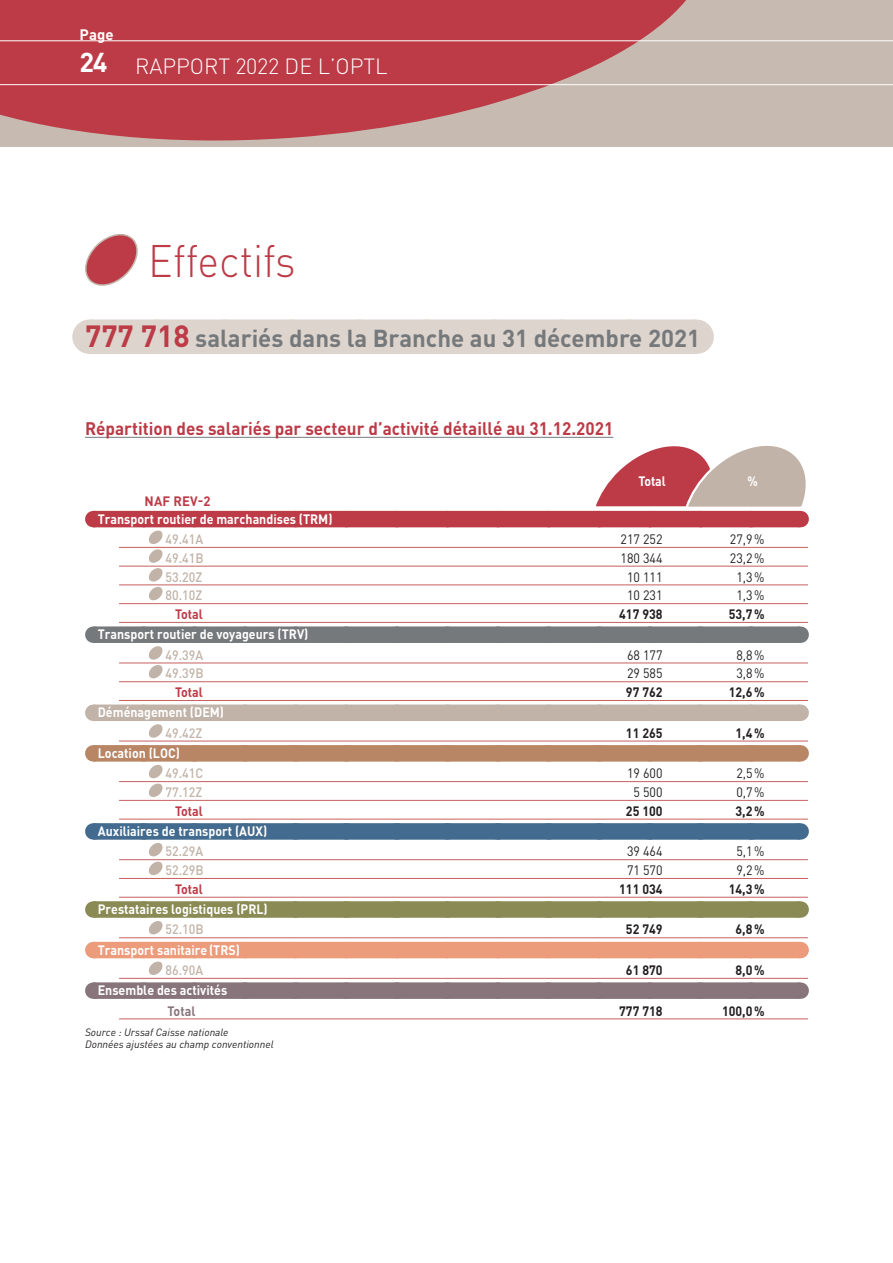
<style>
.page{position:relative;width:893px;height:1263px;background:#fff}
.page>*{position:absolute;margin:0;border:0;box-sizing:border-box;transform-origin:0 0}
.titre_1{font:300 45px "DINOT";color:#bc3b47;scale:.92 1}
.accroche_2019{font:700 24.3px "DINOT";color:#76797b}
.t1{font:300 21.75px "DINOT";color:#fff}
.Titre-TAB-p2{font:700 18px "DINOT";color:#bc3b47;scale:.95 1}
.t2{font:700 15px "DINOT";color:#fff}
.Ligne1-gd-tab{font:700 13.5px "DINOT";color:#fff;scale:.92 1}
.Ligne-2-gd-tab{font:13.5px "DINOT";color:#231f20;scale:.92 1}
.Ligne-2-gd-tab-2{font:500 13.5px "DINOT";color:#c1b3a8;scale:.92 1}
.ligne-total-gd-tab{font:700 13.5px "DINOT";color:#231f20;scale:.92 1}
.Ligne-2-gd-tab-3{font:700 13.5px "DINOT";color:#231f20;scale:.92 1}
.ligne-total-gd-tab-2{font:700 13.5px "DINOT";letter-spacing:-.005em;color:#bc3b47;scale:.92 1}
.ligne-0-gd-tab{font:700 13.5px "DINOT";letter-spacing:.01em;color:#bc3b47}
.ligne-barette-gd-tab{font:700 13.5px "DINOT";letter-spacing:-.005em;color:#fff;scale:.91 1}
.ligne-total-gd-tab-3{font:700 13.5px "DINOT";letter-spacing:-.005em;color:#88757c;scale:.92 1}
.source{font:italic 10.5px "DINOT";color:#231f20}
.s1{font-weight:700;font-size:27px}
.s2{font-size:30.3px;color:#bc3b47}
</style>
<div class="page">
<div style="left:0;top:0;width:893px;height:147px;background:#c7bbb1"></div>
<svg style="left:0;top:0;width:700px;height:141px;fill:#bc3b47"></svg>
<svg style="left:0;top:40px;width:893px;height:45px"></svg>
<svg style="left:85px;top:234px;width:53px;height:52px"></svg>
<hr style="left:85px;top:437px;width:528px;height:1px;background:#76797b">
<div style="left:93px;top:511px;width:707px;height:16px;background:#bc3b47"></div>
<hr style="left:119px;top:547px;width:689px;height:1px;background:#c7605f">
<hr style="left:119px;top:566px;width:689px;height:1px;background:#c7605f">
<hr style="left:119px;top:584px;width:689px;height:1px;background:#c7605f">
<hr style="left:119px;top:603px;width:689px;height:1px;background:#c7605f">
<hr style="left:119px;top:622px;width:689px;height:1px;background:#c7605f">
<div style="left:93px;top:626px;width:707px;height:17px;background:#76797b"></div>
<svg style="left:800px;top:626px;width:1px;height:17px"></svg>
<hr style="left:119px;top:662px;width:689px;height:1px;background:#c7605f">
<hr style="left:119px;top:681px;width:689px;height:1px;background:#c7605f">
<hr style="left:119px;top:700px;width:689px;height:1px;background:#c7605f">
<div style="left:93px;top:704px;width:707px;height:17px;background:#c1b3a8"></div>
<svg style="left:800px;top:704px;width:1px;height:17px"></svg>
<hr style="left:119px;top:741px;width:689px;height:1px;background:#c7605f">
<div style="left:93px;top:745px;width:707px;height:17px;background:#b88565"></div>
<svg style="left:800px;top:745px;width:1px;height:17px"></svg>
<hr style="left:119px;top:781px;width:689px;height:1px;background:#c7605f">
<hr style="left:119px;top:800px;width:689px;height:1px;background:#c7605f">
<hr style="left:119px;top:819px;width:689px;height:1px;background:#c7605f">
<div style="left:93px;top:823px;width:707px;height:17px;background:#436b8f"></div>
<svg style="left:800px;top:823px;width:1px;height:17px"></svg>
<hr style="left:119px;top:859px;width:689px;height:1px;background:#c7605f">
<hr style="left:119px;top:878px;width:689px;height:1px;background:#c7605f">
<hr style="left:119px;top:897px;width:689px;height:1px;background:#c7605f">
<div style="left:93px;top:901px;width:707px;height:17px;background:#8a8a54"></div>
<svg style="left:800px;top:901px;width:1px;height:17px"></svg>
<hr style="left:119px;top:937px;width:689px;height:1px;background:#c7605f">
<div style="left:93px;top:942px;width:707px;height:16px;background:#ec9b7b"></div>
<svg style="left:800px;top:942px;width:1px;height:16px"></svg>
<hr style="left:119px;top:978px;width:689px;height:1px;background:#c7605f">
<div style="left:93px;top:982px;width:707px;height:17px;background:#88757c"></div>
<svg style="left:144px;top:982px;width:630px;height:17px"></svg>
<svg style="left:800px;top:982px;width:1px;height:17px"></svg>
<hr style="left:119px;top:1018px;width:689px;height:1px;background:#c7605f">
<svg style="left:144px;top:446px;width:665px;height:155px"></svg>
<svg style="left:144px;top:626px;width:630px;height:53px"></svg>
<svg style="left:144px;top:704px;width:630px;height:34px"></svg>
<svg style="left:144px;top:745px;width:630px;height:52px"></svg>
<svg style="left:144px;top:823px;width:630px;height:53px"></svg>
<svg style="left:144px;top:901px;width:630px;height:34px"></svg>
<svg style="left:144px;top:958px;width:630px;height:17px"></svg>
<div style="left:90px;top:319px;width:606px;height:35px;background:#ddd4cd"></div>
<svg style="left:157px;top:319px;width:505px;height:1px"></svg>
<hr style="left:696px;top:319px;width:1px;height:35px;background:#ddd4cd">
<p class="t2" style="left:80px;top:25px;width:35px">Page</p>
<h3 class="t1" style="left:80px;top:53px;width:310px"><span class="s1">24</span> RAPPORT 2022 DE L’OPTL</h3>
<p class="titre_1" style="left:148px;top:233px;width:162px">Effectifs</p>
<p class="accroche_2019" style="left:85px;top:322px;width:617px"><span class="s2">777 718</span> salariés dans la Branche au 31 décembre 2021</p>
<p class="Titre-TAB-p2" style="left:85px;top:416px;width:558px">Répartition des salariés par secteur d’activité détaillé au 31.12.2021</p>
<p class="ligne-barette-gd-tab" style="left:638px;top:472px;width:32px">Total</p>
<p class="ligne-barette-gd-tab" style="left:747px;top:472px;width:13px">%</p>
<p class="ligne-0-gd-tab" style="left:145px;top:492px;width:67px">NAF REV-2</p>
<p class="Ligne1-gd-tab" style="left:98px;top:510px;width:257px">Transport routier de marchandises (TRM)</p>
<p class="Ligne-2-gd-tab-2" style="left:166px;top:531px;width:42px">49.41A</p>
<p class="Ligne-2-gd-tab" style="left:621px;top:531px;width:47px">217 252</p>
<p class="Ligne-2-gd-tab" style="left:730px;top:531px;width:39px">27,9%</p>
<p class="Ligne-2-gd-tab-2" style="left:166px;top:549px;width:43px">49.41B</p>
<p class="Ligne-2-gd-tab" style="left:621px;top:549px;width:47px">180 344</p>
<p class="Ligne-2-gd-tab" style="left:730px;top:549px;width:39px">23,2%</p>
<p class="Ligne-2-gd-tab-2" style="left:166px;top:568px;width:41px">53.20Z</p>
<p class="Ligne-2-gd-tab" style="left:627px;top:568px;width:40px">10 111</p>
<p class="Ligne-2-gd-tab" style="left:736px;top:568px;width:32px">1,3%</p>
<p class="Ligne-2-gd-tab-2" style="left:166px;top:587px;width:41px">80.10Z</p>
<p class="Ligne-2-gd-tab" style="left:627px;top:587px;width:40px">10 231</p>
<p class="Ligne-2-gd-tab" style="left:736px;top:587px;width:32px">1,3%</p>
<p class="ligne-total-gd-tab-2" style="left:175px;top:605px;width:32px">Total</p>
<p class="ligne-total-gd-tab" style="left:619px;top:605px;width:49px">417 938</p>
<p class="ligne-total-gd-tab" style="left:729px;top:605px;width:40px">53,7%</p>
<p class="Ligne1-gd-tab" style="left:98px;top:625px;width:230px">Transport routier de voyageurs (TRV)</p>
<p class="Ligne-2-gd-tab-2" style="left:166px;top:646px;width:42px">49.39A</p>
<p class="Ligne-2-gd-tab" style="left:627px;top:646px;width:40px">68 177</p>
<p class="Ligne-2-gd-tab" style="left:736px;top:646px;width:32px">8,8%</p>
<p class="Ligne-2-gd-tab-2" style="left:166px;top:665px;width:43px">49.39B</p>
<p class="Ligne-2-gd-tab" style="left:627px;top:665px;width:40px">29 585</p>
<p class="Ligne-2-gd-tab" style="left:736px;top:665px;width:32px">3,8%</p>
<p class="ligne-total-gd-tab-2" style="left:175px;top:683px;width:32px">Total</p>
<p class="ligne-total-gd-tab" style="left:626px;top:683px;width:41px">97 762</p>
<p class="ligne-total-gd-tab" style="left:729px;top:683px;width:40px">12,6%</p>
<p class="Ligne1-gd-tab" style="left:98px;top:704px;width:139px">Déménagement (DEM)</p>
<p class="Ligne-2-gd-tab-2" style="left:166px;top:724px;width:41px">49.42Z</p>
<p class="Ligne-2-gd-tab-3" style="left:626px;top:724px;width:41px">11 265</p>
<p class="Ligne-2-gd-tab-3" style="left:736px;top:724px;width:33px">1,4%</p>
<p class="Ligne1-gd-tab" style="left:98px;top:744px;width:91px">Location (LOC)</p>
<p class="Ligne-2-gd-tab-2" style="left:166px;top:765px;width:43px">49.41C</p>
<p class="Ligne-2-gd-tab" style="left:627px;top:765px;width:40px">19 600</p>
<p class="Ligne-2-gd-tab" style="left:736px;top:765px;width:32px">2,5%</p>
<p class="Ligne-2-gd-tab-2" style="left:166px;top:783px;width:41px">77.12Z</p>
<p class="Ligne-2-gd-tab" style="left:634px;top:784px;width:33px">5 500</p>
<p class="Ligne-2-gd-tab" style="left:736px;top:784px;width:32px">0,7%</p>
<p class="ligne-total-gd-tab-2" style="left:175px;top:802px;width:32px">Total</p>
<p class="ligne-total-gd-tab" style="left:626px;top:802px;width:41px">25 100</p>
<p class="ligne-total-gd-tab" style="left:736px;top:802px;width:33px">3,2%</p>
<p class="Ligne1-gd-tab" style="left:98px;top:822px;width:186px">Auxiliaires de transport (AUX)</p>
<p class="Ligne-2-gd-tab-2" style="left:166px;top:843px;width:42px">52.29A</p>
<p class="Ligne-2-gd-tab" style="left:627px;top:843px;width:40px">39 464</p>
<p class="Ligne-2-gd-tab" style="left:736px;top:843px;width:32px">5,1%</p>
<p class="Ligne-2-gd-tab-2" style="left:166px;top:862px;width:43px">52.29B</p>
<p class="Ligne-2-gd-tab" style="left:627px;top:862px;width:40px">71 570</p>
<p class="Ligne-2-gd-tab" style="left:736px;top:862px;width:32px">9,2%</p>
<p class="ligne-total-gd-tab-2" style="left:175px;top:880px;width:32px">Total</p>
<p class="ligne-total-gd-tab" style="left:619px;top:880px;width:49px">111 034</p>
<p class="ligne-total-gd-tab" style="left:729px;top:880px;width:40px">14,3%</p>
<p class="Ligne1-gd-tab" style="left:98px;top:900px;width:186px">Prestataires logistiques (PRL)</p>
<p class="Ligne-2-gd-tab-2" style="left:166px;top:921px;width:43px">52.10B</p>
<p class="Ligne-2-gd-tab-3" style="left:626px;top:921px;width:41px">52 749</p>
<p class="Ligne-2-gd-tab-3" style="left:736px;top:921px;width:33px">6,8%</p>
<p class="Ligne1-gd-tab" style="left:98px;top:941px;width:156px">Transport sanitaire (TRS)</p>
<p class="Ligne-2-gd-tab-2" style="left:166px;top:961px;width:42px">86.90A</p>
<p class="Ligne-2-gd-tab-3" style="left:626px;top:961px;width:41px">61 870</p>
<p class="Ligne-2-gd-tab-3" style="left:736px;top:961px;width:33px">8,0%</p>
<p class="Ligne1-gd-tab" style="left:98px;top:981px;width:142px">Ensemble des activités</p>
<p class="ligne-total-gd-tab-3" style="left:168px;top:1002px;width:32px">Total</p>
<p class="ligne-total-gd-tab" style="left:619px;top:1002px;width:49px">777 718</p>
<p class="ligne-total-gd-tab" style="left:722px;top:1002px;width:48px">100,0%</p>
<p class="source" style="left:85px;top:1026px;width:145px">Source : Urssaf Caisse nationale</p>
<p class="source" style="left:85px;top:1038px;width:190px">Données ajustées au champ conventionnel</p>
</div>
